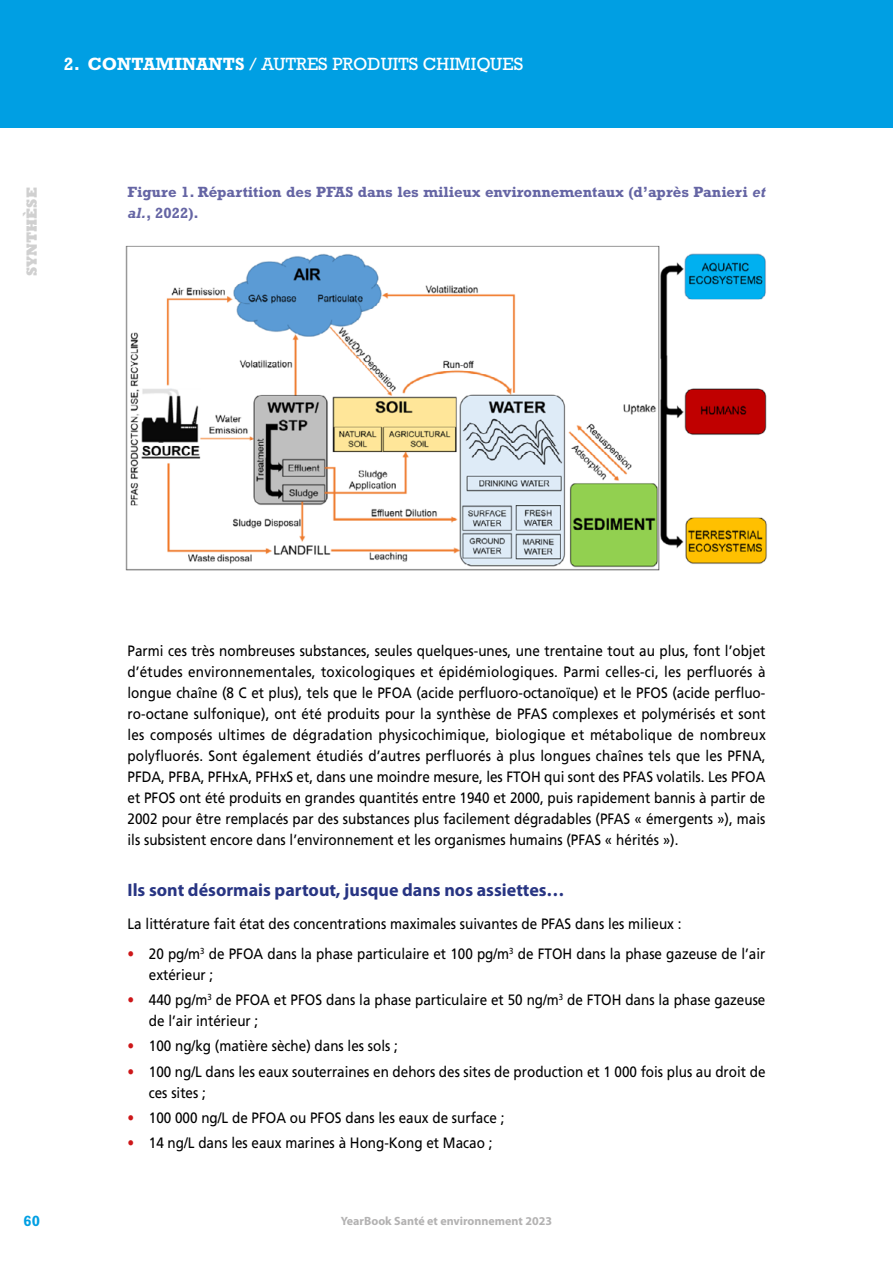
<style>
.page{position:relative;width:893px;height:1263px;background:#fff}
.page>*{position:absolute;margin:0;border:0;box-sizing:border-box;transform-origin:0 0}
.t1{font:700 18px "Myriad Pro";color:#283583}
.t2{font:18px "Rockwell Std";color:#fff}
.t3{font:15px/21px "Frutiger LT Std";color:#000;scale:.9 1}
.t4{font:700 15px/21px "Rockwell Std";color:#6565a4}
.t5{font:800 15px "Rockwell Std";color:#d0d0d0}
.t6{font:700 15px "Rockwell Std";color:#009fe3}
.t7{font:700 12px "Myriad Pro";color:#b3b2b2}
.s1{font-weight:700}
.s2{font-style:italic}
.s3{color:#cd1719}
</style>
<div class="page">
<div style="left:0;top:0;width:893px;height:128px;background:#009fe3"></div>
<img style="left:125px;top:245px;width:642px;height:326px">
<p class="t2" style="left:64px;top:53px;width:461px"><span class="s1">2. CONTAMINANTS</span> / AUTRES PRODUITS CHIMIQUES</p>
<p class="t5" style="left:23px;top:276px;width:91px;rotate:-90deg">SYNTHÈSE</p>
<p class="t4" style="left:128px;top:181px;width:639px">Figure 1. Répartition des PFAS dans les milieux environnementaux (d’après Panieri <span class="s2">et al.</span>, 2022).</p>
<p class="t6" style="left:24px;top:1211px;width:18px">60</p>
<p class="t3" style="left:128px;top:640px;width:711px;text-align:justify">Parmi ces très nombreuses substances, seules quelques-unes, une trentaine tout au plus, font l’objet d’études environnementales, toxicologiques et épidémiologiques. Parmi celles-ci, les perfluorés à longue chaîne (8 C et plus), tels que le PFOA (acide perfluoro-octanoïque) et le PFOS (acide perfluo&shy;ro-octane sulfonique), ont été produits pour la synthèse de PFAS complexes et polymérisés et sont les composés ultimes de dégradation physicochimique, biologique et métabolique de nombreux polyfluorés. Sont également étudiés d’autres perfluorés à plus longues chaînes tels que les PFNA, PFDA, PFBA, PFHxA, PFHxS et, dans une moindre mesure, les FTOH qui sont des PFAS volatils. Les PFOA et PFOS ont été produits en grandes quantités entre 1940 et 2000, puis rapidement bannis à partir de 2002 pour être remplacés par des substances plus facilement dégradables (PFAS « émergents »), mais ils subsistent encore dans l’environnement et les organismes humains (PFAS « hérités »).</p>
<p class="t1" style="left:128px;top:879px;width:439px">Ils sont désormais partout, jusque dans nos assiettes…</p>
<p class="t3" style="left:128px;top:914px;width:617px">La littérature fait état des concentrations maximales suivantes de PFAS dans les milieux :</p>
<p class="t3" style="left:149px;top:943px;width:687px;text-indent:-21px"><span class="s3">•</span> 20 pg/m<sup>3</sup> de PFOA dans la phase particulaire et 100 pg/m<sup>3</sup> de FTOH dans la phase gazeuse de l’air extérieur ;</p>
<p class="t3" style="left:149px;top:989px;width:687px;text-indent:-21px"><span class="s3">•</span> 440 pg/m<sup>3</sup> de PFOA et PFOS dans la phase particulaire et 50 ng/m<sup>3</sup> de FTOH dans la phase gazeuse de l’air intérieur ;</p>
<p class="t3" style="left:128px;top:1036px;width:302px"><span class="s3">•</span> 100 ng/kg (matière sèche) dans les sols ;</p>
<p class="t3" style="left:149px;top:1061px;width:687px;text-indent:-21px"><span class="s3">•</span> 100 ng/L dans les eaux souterraines en dehors des sites de production et 1 000 fois plus au droit de ces sites ;</p>
<p class="t3" style="left:128px;top:1107px;width:420px"><span class="s3">•</span> 100 000 ng/L de PFOA ou PFOS dans les eaux de surface ;</p>
<p class="t3" style="left:128px;top:1132px;width:407px"><span class="s3">•</span> 14 ng/L dans les eaux marines à Hong-Kong et Macao ;</p>
<p class="t7" style="left:341px;top:1214px;width:213px">YearBook Santé et environnement 2023</p>
</div>
